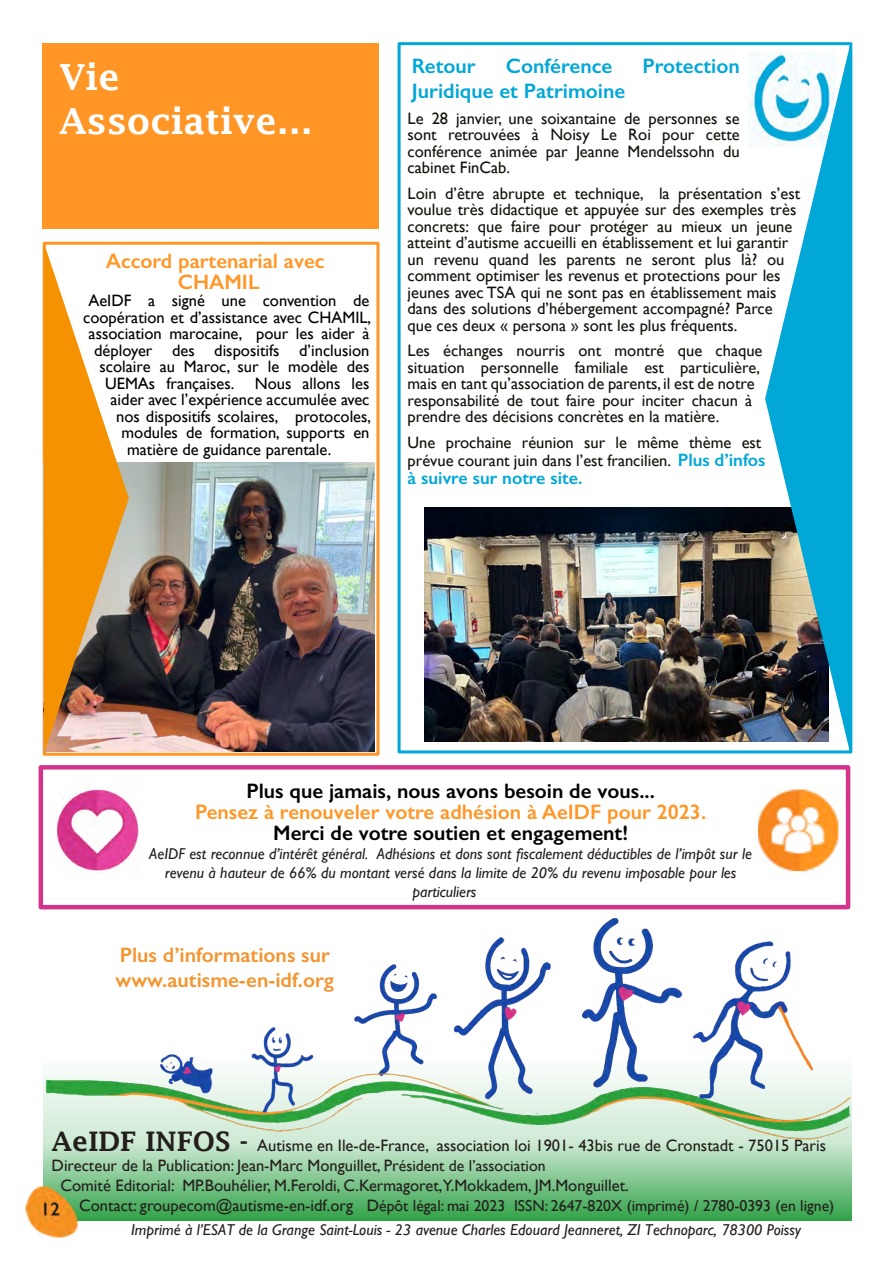
<style>
.page{position:relative;width:893px;height:1263px;background:#fff}
.page>*{position:absolute;margin:0;border:0;box-sizing:border-box;transform-origin:0 0}
.t1{font:600 36px/43.2px "Lucida Fax";color:#fff}
.t2{font:600 21px/21px "Gill Sans";color:#ff9626;text-align:center}
.t3{font:600 21px "Gill Sans";color:#000}
.t4{font:600 21px "Gill Sans";color:#00a7d7}
.t5{font:600 21px/25.2px "Gill Sans";color:#f39530}
.t6{font:600 18px "Gill Sans";color:#00a7d7}
.t7{font:16.5px/16.5px "Gill Sans";color:#12120c}
.t8{font:16.5px "Gill Sans";color:#000}
.t9{font:16.5px "Gill Sans";color:#231e1c}
.t10{font:italic 15.75px "Gill Sans";color:#231e1c}
.t11{font:15.75px "Gill Sans";color:#231e1c}
.s1{font-weight:600;font-size:18px;color:#00a7d7}
.s2{font-family:"Lucida Fax";font-weight:600;font-size:27px}
.s3{font-size:15.75px}
.s4{font-size:16.5px}
</style>
<div class="page">
<svg style="left:43px;top:1073px;width:808px;height:148px;background:#82c790"></svg>
<img style="left:44px;top:918px;width:807px;height:222px">
<img style="left:26px;top:1186px;width:51px;height:52px">
<div style="left:39px;top:765px;width:811px;height:144px;border:4px solid #d4358a"></div>
<img style="left:56px;top:788px;width:83px;height:84px">
<img style="left:758px;top:788px;width:82px;height:86px">
<div style="left:398px;top:42px;width:454px;height:711px;background:#fff;border:3px solid #00a7d7"></div>
<img style="left:424px;top:508px;width:341px;height:233px">
<img style="left:748px;top:53px;width:17px;height:93px">
<svg style="left:765px;top:45px;width:85px;height:708px;fill:#02a7d7"></svg>
<div style="left:43px;top:242px;width:336px;height:514px;border:3px solid #ff9626"></div>
<img style="left:129px;top:462px;width:246px;height:289px">
<svg style="left:44px;top:242px;width:85px;height:512px"></svg>
<div style="left:42px;top:43px;width:337px;height:186px;background:#ff9626"></div>
<h1 class="t1" style="left:59px;top:59px;width:255px">Vie<br>Associative…</h1>
<p class="t2" style="left:106px;top:253px;width:220px">Accord partenarial avec<br>CHAMIL</p>
<p class="t8" style="left:88px;top:295px;width:283px">AeIDF a signé une convention de</p>
<p class="t8" style="left:83px;top:311px;width:289px">coopération et d’assistance avec CHAMIL,</p>
<p class="t8" style="left:89px;top:328px;width:282px">association marocaine, pour les aider à</p>
<p class="t8" style="left:94px;top:344px;width:277px">déployer des dispositifs d’inclusion</p>
<p class="t8" style="left:100px;top:361px;width:271px">scolaire au Maroc, sur le modèle des</p>
<p class="t8" style="left:105px;top:377px;width:266px">UEMAs françaises. Nous allons les</p>
<p class="t8" style="left:111px;top:394px;width:260px">aider avec l’expérience accumulée avec</p>
<p class="t8" style="left:116px;top:410px;width:257px">nos dispositifs scolaires, protocoles,</p>
<p class="t8" style="left:122px;top:427px;width:249px">modules de formation, supports en</p>
<p class="t8" style="left:127px;top:443px;width:206px">matière de guidance parentale.</p>
<p class="t4" style="left:412px;top:58px;width:65px">Retour</p>
<p class="t4" style="left:506px;top:58px;width:108px">Conférence</p>
<p class="t4" style="left:642px;top:58px;width:99px">Protection</p>
<p class="t4" style="left:412px;top:83px;width:215px">Juridique et Patrimoine</p>
<p class="t7" style="left:408px;top:112px;width:334px;text-align:justify">Le 28 janvier, une soixantaine de personnes se sont retrouvées à Noisy Le Roi pour cette conférence animée par Jeanne Mendelssohn du cabinet FinCab.</p>
<p class="t7" style="left:408px;top:187px;width:394px">Loin d’être abrupte et technique, la présentation s’est voulue très didactique et appuyée sur des exemples très concrets: que faire pour protéger au mieux un jeune atteint d’autisme accueilli en établissement et lui garantir un revenu quand les parents ne seront plus là? ou comment optimiser les revenus et protections pour les jeunes avec TSA qui ne sont pas en établissement mais dans des solutions d’hébergement accompagné? Parce que ces deux « persona » sont les plus fréquents.</p>
<p class="t7" style="left:408px;top:344px;width:356px">Les échanges nourris ont montré que chaque situation personnelle familiale est particulière, mais en tant qu’association de parents, il est de notre responsabilité de tout faire pour inciter chacun à prendre des décisions concrètes en la matière.</p>
<p class="t7" style="left:408px;top:435px;width:359px;line-height:18px">Une prochaine réunion sur le même thème est prévue courant juin dans l’est francilien. <span class="s1">Plus d’infos</span></p>
<p class="t6" style="left:408px;top:471px;width:176px">à suivre sur notre site.</p>
<p class="t3" style="left:246px;top:783px;width:410px">Plus que jamais, nous avons besoin de vous...</p>
<p class="t2" style="left:195px;top:804px;width:513px">Pensez à renouveler votre adhésion à AeIDF pour 2023.</p>
<p class="t3" style="left:273px;top:825px;width:356px">Merci de votre soutien et engagement!</p>
<p class="t10" style="left:149px;top:848px;width:604px">AeIDF est reconnue d’intérêt général. Adhésions et dons sont fiscalement déductibles de l’impôt sur le</p>
<p class="t10" style="left:165px;top:867px;width:573px">revenu à hauteur de 66% du montant versé dans la limite de 20% du revenu imposable pour les</p>
<p class="t10" style="left:412px;top:886px;width:66px">particuliers</p>
<p class="t5" style="left:116px;top:944px;width:220px">Plus d’informations sur www.autisme-en-idf.org</p>
<p class="t9" style="left:52px;top:1140px;width:776px"><span class="s2">AeIDF INFOS -</span> Autisme en Ile-de-France, association loi 1901- 43bis rue de Cronstadt - 75015 Paris</p>
<p class="t9" style="left:52px;top:1159px;width:495px">Directeur de la Publication: Jean-Marc Monguillet, Pr<span class="s3">ésident de l’association</span></p>
<p class="t9" style="left:60px;top:1179px;width:570px">Comité Editorial: MP.Bouhélier, M.Feroldi, C.Kermagoret,Y.Mokkadem, JM.Monguillet.</p>
<p class="t11" style="left:79px;top:1200px;width:757px"><span class="s4">Contact: groupecom@autisme-en-idf.org D</span>épôt légal: mai 2023 ISSN: 2647-820X (imprimé) / 2780-0393 (en ligne)</p>
<p class="t10" style="left:131px;top:1224px;width:671px">Imprimé à l’ESAT de la Grange Saint-Louis - 23 avenue Charles Edouard Jeanneret, ZI Technoparc, 78300 Poissy</p>
</div>
